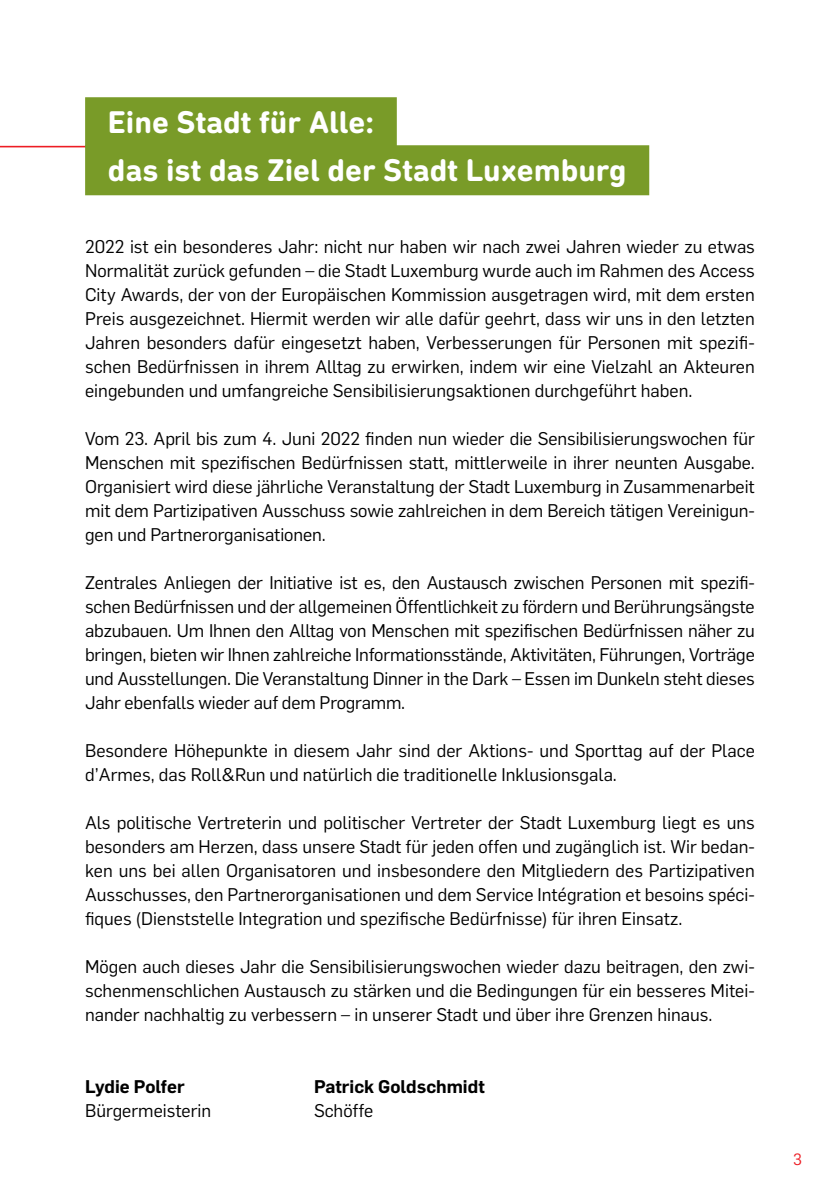
<style>
.page{position:relative;width:840px;height:1191px;background:#fff}
.page>*{position:absolute;margin:0;border:0;box-sizing:border-box;transform-origin:0 0}
.t1{font:700 32px/48px "DIN Next Rounded LT Pro";color:#fff}
.t2{font:18px/24px "Flama";color:#000;text-align:justify}
.t3{font:600 18px "Flama";color:#000}
.t4{font:16px "Flama";color:#ed1d24}
</style>
<div class="page">
<hr style="left:0;top:146px;width:93px;height:1px;background:#ed1d24">
<div style="left:85px;top:97px;width:311px;height:50px;background:#799b28"></div>
<div style="left:85px;top:145px;width:564px;height:50px;background:#799b28"></div>
<h1 class="t1" style="left:108px;top:98px;width:520px">Eine Stadt für Alle:<br>das ist das Ziel der Stadt Luxemburg</h1>
<p class="t2" style="left:85px;top:234px;width:671px">2022 ist ein besonderes Jahr: nicht nur haben wir nach zwei Jahren wieder zu etwas Normalität zurück gefunden – die Stadt Luxemburg wurde auch im Rahmen des Access City Awards, der von der Europäischen Kommission ausgetragen wird, mit dem ersten Preis ausgezeichnet. Hiermit werden wir alle dafür geehrt, dass wir uns in den letzten Jahren besonders dafür eingesetzt haben, Verbesserungen für Personen mit spezifi&shy;schen Bedürfnissen in ihrem Alltag zu erwirken, indem wir eine Vielzahl an Akteuren eingebunden und umfangreiche Sensibilisierungsaktionen durchgeführt haben.</p>
<p class="t2" style="left:85px;top:426px;width:671px">Vom 23. April bis zum 4. Juni 2022 finden nun wieder die Sensibilisierungswochen für Menschen mit spezifischen Bedürfnissen statt, mittlerweile in ihrer neunten Ausgabe.<br>Organisiert wird diese jährliche Veranstaltung der Stadt Luxemburg in Zusammenarbeit mit dem Partizipativen Ausschuss sowie zahlreichen in dem Bereich tätigen Vereinigun&shy;gen und Partnerorganisationen.</p>
<p class="t2" style="left:85px;top:570px;width:671px">Zentrales Anliegen der Initiative ist es, den Austausch zwischen Personen mit spezifi&shy;schen Bedürfnissen und der allgemeinen Öffentlichkeit zu fördern und Berührungsängste abzubauen. Um Ihnen den Alltag von Menschen mit spezifischen Bedürfnissen näher zu bringen, bieten wir Ihnen zahlreiche Informationsstände, Aktivitäten, Führungen, Vorträge und Ausstellungen. Die Veranstaltung Dinner in the Dark – Essen im Dunkeln steht dieses Jahr ebenfalls wieder auf dem Programm.</p>
<p class="t2" style="left:85px;top:738px;width:671px">Besondere Höhepunkte in diesem Jahr sind der Aktions- und Sporttag auf der Place d’Armes, das Roll&amp;Run und natürlich die traditionelle Inklusionsgala.</p>
<p class="t2" style="left:85px;top:810px;width:671px">Als politische Vertreterin und politischer Vertreter der Stadt Luxemburg liegt es uns besonders am Herzen, dass unsere Stadt für jeden offen und zugänglich ist. Wir bedan&shy;ken uns bei allen Organisatoren und insbesondere den Mitgliedern des Partizipativen Ausschusses, den Partnerorganisationen und dem Service Intégration et besoins spéci&shy;fiques (Dienststelle Integration und spezifische Bedürfnisse) für ihren Einsatz.</p>
<p class="t2" style="left:85px;top:954px;width:670px">Mögen auch dieses Jahr die Sensibilisierungswochen wieder dazu beitragen, den zwi&shy;schenmenschlichen Austausch zu stärken und die Bedingungen für ein besseres Mitei&shy;nander nachhaltig zu verbessern – in unserer Stadt und über ihre Grenzen hinaus.</p>
<p class="t3" style="left:85px;top:1073px;width:101px">Lydie Polfer</p>
<p class="t2" style="left:85px;top:1098px;width:128px">Bürgermeisterin</p>
<p class="t3" style="left:314px;top:1073px;width:172px">Patrick Goldschmidt</p>
<p class="t2" style="left:314px;top:1098px;width:61px">Schöffe</p>
<p class="t4" style="left:792px;top:1147px;width:10px">3</p>
</div>
